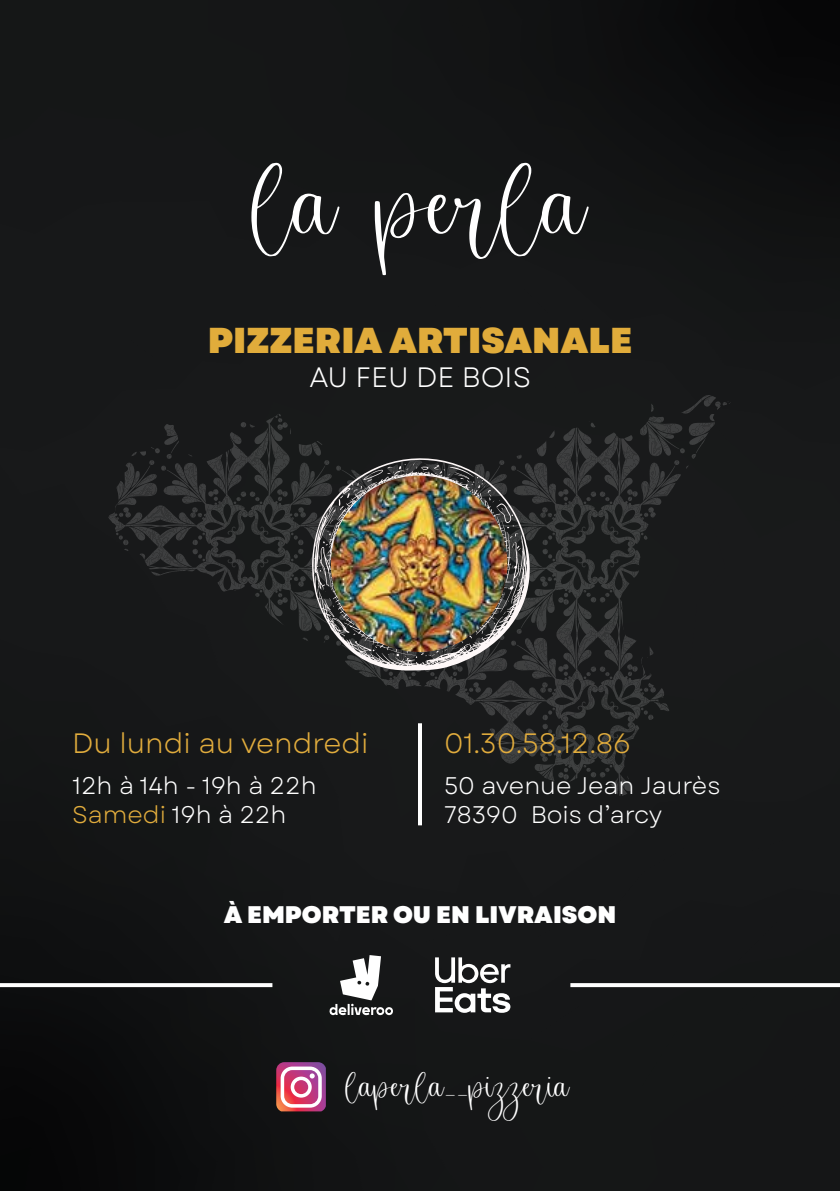
<style>
.page{position:relative;width:840px;height:1191px;background:#fff}
.page>*{position:absolute;margin:0;border:0;box-sizing:border-box;transform-origin:0 0}
.t1{font:108px "Misty Cloud";color:#fff}
.t2{font:800 36px "Garet";color:#e1ac3b}
.t3{font:36px "Misty Cloud";color:#fff}
.t4{font:28px "Garet";color:#e1ac3d}
.t5{font:28px "Garet";color:#fff}
.t6{font:24px/28.8px "Garet";color:#fff}
.t7{font:800 24px "Garet";color:#fff}
.s1{color:#e1ac3d}
</style>
<div class="page">
<div style="left:0;top:0;width:839px;height:1191px;background:#151717"></div>
<svg style="left:108px;top:403px;width:589px;height:393px"></svg>
<svg style="left:312px;top:456px;width:219px;height:214px"></svg>
<img style="left:331px;top:475px;width:176px;height:177px;border-radius:88px">
<hr style="left:418px;top:723px;width:4px;height:102px;background:#fff">
<svg style="left:276px;top:1062px;width:50px;height:49px;background:#cf7397"></svg>
<svg style="left:329px;top:955px;width:64px;height:61px"></svg>
<svg style="left:435px;top:957px;width:75px;height:55px"></svg>
<svg style="left:0;top:983px;width:272px;height:4px"></svg>
<svg style="left:570px;top:983px;width:269px;height:4px"></svg>
<h1 class="t1" style="left:253px;top:145px;width:334px">la perla</h1>
<h2 class="t2" style="left:208px;top:317px;width:426px">PIZZERIA ARTISANALE</h2>
<p class="t5" style="left:309px;top:360px;width:223px">AU FEU DE BOIS</p>
<p class="t4" style="left:72px;top:726px;width:298px">Du lundi au vendredi</p>
<p class="t4" style="left:444px;top:726px;width:188px">01.30.58.12.86</p>
<p class="t6" style="left:72px;top:772px;width:246px">12h à 14h - 19h à 22h<br><span class="s1">Samedi</span> 19h à 22h</p>
<p class="t6" style="left:444px;top:772px;width:278px">50 avenue Jean Jaurès<br>78390 Bois d’arcy</p>
<p class="t7" style="left:223px;top:899px;width:394px">À EMPORTER OU EN LIVRAISON</p>
<h2 class="t3" style="left:346px;top:1066px;width:225px">laperla__pizzeria</h2>
</div>
